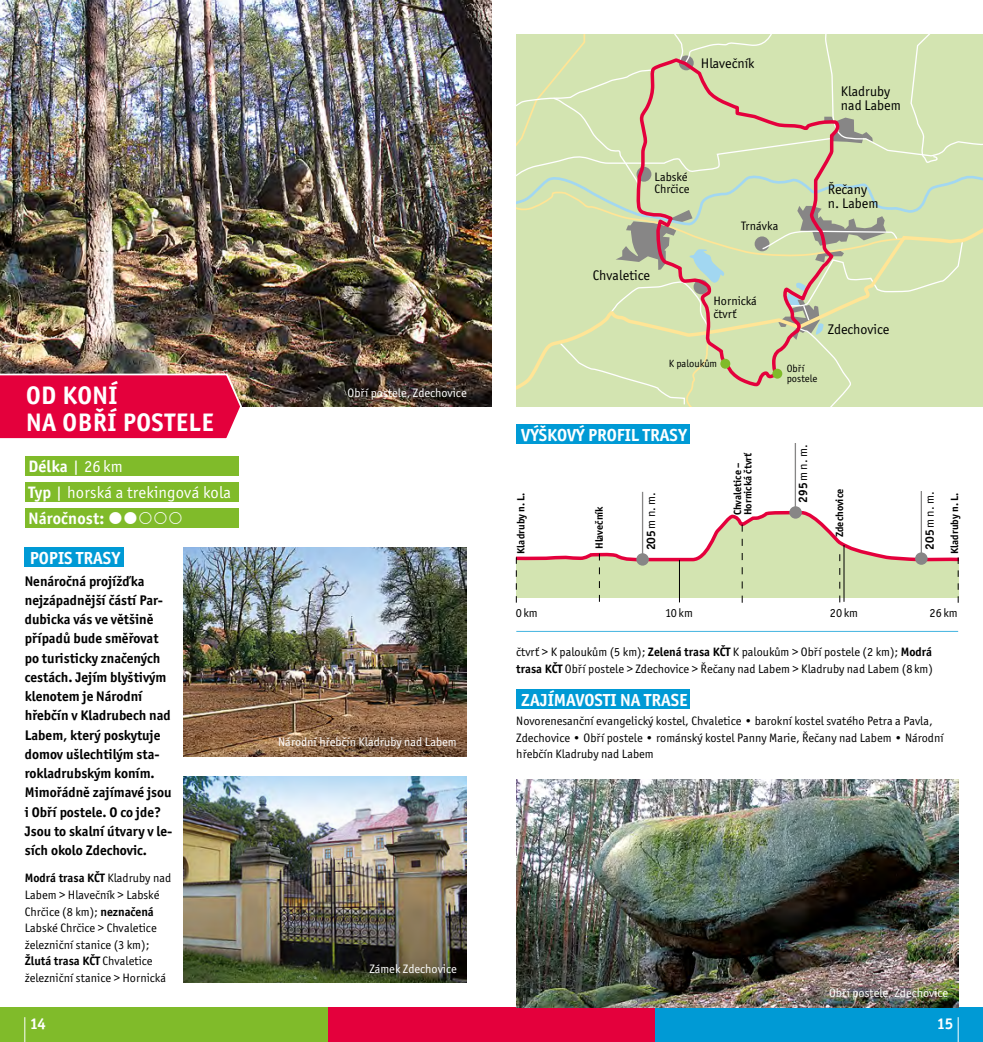
<style>
.page{position:relative;width:983px;height:1042px;background:#fff}
.page>*{position:absolute;margin:0;border:0;box-sizing:border-box;transform-origin:0 0}
.t1{font:700 25.38px/26.2px "Officina San Itc TCE";letter-spacing:.02em;color:#fff}
.t2{font:700 17.5px "Officina San Itc TCE";color:#fff}
.t3{font:16.62px/25.9px "Officina San Itc TCE";letter-spacing:.01em;color:#fff}
.t4{font:700 15.75px "Officina Ser Itc TCE";color:#fff}
.t5{font:700 14px/19.2px "Officina San Itc TCE";color:#000}
.t6{font:14px/14px "Officina San Itc TCE";color:#000}
.t7{font:12.25px/16.6px "Officina San Itc TCE";color:#000}
.t8{font:12.25px "Officina San Itc TCE";color:#fff}
.t9{font:700 10.5px/10.5px "Officina San Itc TCE";color:#000}
.t10{font:10.5px/10.5px "Officina San Itc TCE";color:#000}
.s1{font-weight:700}
</style>
<div class="page">
<div style="left:0;top:1007px;width:327px;height:35px;background:#80bb2a"></div>
<div style="left:327px;top:1007px;width:328px;height:35px;background:#e4003c"></div>
<div style="left:655px;top:1007px;width:327px;height:35px;background:#009ad5"></div>
<svg style="left:24px;top:1017px;width:1px;height:25px"></svg>
<svg style="left:957px;top:1017px;width:1px;height:25px"></svg>
<div style="left:516px;top:689px;width:174px;height:20px;background:#009ad5"></div>
<div style="left:25px;top:456px;width:214px;height:20px;background:#80bb2a"></div>
<div style="left:25px;top:482px;width:214px;height:20px;background:#80bb2a"></div>
<div style="left:25px;top:508px;width:214px;height:20px;background:#80bb2a"></div>
<img style="left:0;top:0;width:491px;height:407px">
<div style="left:25px;top:547px;width:99px;height:20px;background:#009ad5"></div>
<svg style="left:0;top:373px;width:243px;height:66px;background:#e31349"></svg>
<img style="left:184px;top:547px;width:282px;height:209px">
<div style="left:516px;top:35px;width:466px;height:372px;background:#d3e4b1"></div>
<div style="left:516px;top:217px;width:466px;height:178px;background:#d3e4b1"></div>
<svg style="left:634px;top:55px;width:205px;height:333px;background:#d0d3aa"></svg>
<div style="left:720px;top:359px;width:10px;height:10px;background:#80bb2a;border-radius:50%"></div>
<div style="left:772px;top:369px;width:10px;height:10px;background:#80bb2a;border-radius:50%"></div>
<hr style="left:641px;top:492px;width:2px;height:62px;background:#878686">
<hr style="left:794px;top:443px;width:1px;height:69px;background:#878686">
<hr style="left:920px;top:491px;width:1px;height:63px;background:#878686">
<svg style="left:515px;top:507px;width:443px;height:96px"></svg>
<div style="left:516px;top:424px;width:174px;height:20px;background:#009ad5"></div>
<img style="left:184px;top:776px;width:282px;height:206px">
<img style="left:516px;top:779px;width:441px;height:228px">
<hr style="left:516px;top:631px;width:441px;height:1px;background:#009ad5">
<h1 class="t1" style="left:26px;top:382px;width:189px">OD KONÍ<br>NA OBŘÍ POSTELE</h1>
<p class="t8" style="left:347px;top:386px;width:121px">Obří postele, Zdechovice</p>
<h3 class="t3" style="left:28px;top:453px;width:204px"><span class="s1">Délka</span> | 26 km<br><span class="s1">Typ</span> | horská a trekingová kola<br><span class="s1">Náročnost:</span></h3>
<h2 class="t2" style="left:30px;top:547px;width:92px">POPIS TRASY</h2>
<p class="t5" style="left:25px;top:571px;width:149px">Nenáročná projížďka nejzápadnější částí Par&shy;dubicka vás ve většině případů bude směřovat po turisticky značených cestách. Jejím blyštivým klenotem je Národní hřebčín v Kladrubech nad<br>Labem, který poskytuje domov ušlechtilým sta&shy;rokladrubským koním.<br>Mimořádně zajímavé jsou i Obří postele. O co jde?<br>Jsou to skalní útvary v le&shy;sích okolo Zdechovic.</p>
<p class="t7" style="left:25px;top:870px;width:148px"><span class="s1">Modrá trasa KČT</span> Kladruby nad<br>Labem &gt; Hlavečník &gt; Labské<br>Chrčice (8 km); <span class="s1">neznačená<br></span>Labské Chrčice &gt; Chvaletice železniční stanice (3 km);<br><span class="s1">Žlutá trasa KČT</span> Chvaletice železniční stanice &gt; Hornická</p>
<p class="t8" style="left:278px;top:735px;width:180px">Národní hřebčín Kladruby nad Labem</p>
<p class="t8" style="left:369px;top:961px;width:89px">Zámek Zdechovice</p>
<p class="t6" style="left:700px;top:56px;width:55px">Hlavečník</p>
<p class="t6" style="left:840px;top:84px;width:61px">Kladruby nad Labem</p>
<p class="t7" style="left:654px;top:171px;width:36px;line-height:12.2px">Labské<br>Chrčice</p>
<p class="t7" style="left:741px;top:218px;width:39px">Trnávka</p>
<p class="t6" style="left:827px;top:183px;width:52px">Řečany n. Labem</p>
<p class="t6" style="left:592px;top:268px;width:59px">Chvaletice</p>
<p class="t7" style="left:713px;top:295px;width:45px;line-height:12.2px">Hornická čtvrť</p>
<p class="t10" style="left:668px;top:358px;width:50px">K paloukům</p>
<p class="t6" style="left:827px;top:322px;width:63px">Zdechovice</p>
<p class="t10" style="left:786px;top:363px;width:32px">Obří postele</p>
<h2 class="t2" style="left:521px;top:424px;width:167px">VÝŠKOVÝ PROFIL TRASY</h2>
<p class="t7" style="left:794px;top:502px;width:60px;rotate:-90deg"><span class="s1">295</span>m n. m.</p>
<p class="t9" style="left:732px;top:515px;width:65px;rotate:-90deg">Chvaletice –<br>Hornická čtvrť</p>
<p class="t9" style="left:834px;top:537px;width:50px;rotate:-90deg">Zdechovice</p>
<p class="t7" style="left:921px;top:549px;width:60px;rotate:-90deg"><span class="s1">205</span>m n. m.</p>
<p class="t7" style="left:642px;top:550px;width:60px;rotate:-90deg"><span class="s1">205</span>m n. m.</p>
<p class="t9" style="left:515px;top:553px;width:62px;rotate:-90deg">Kladruby n. L.</p>
<p class="t9" style="left:948px;top:554px;width:62px;rotate:-90deg">Kladruby n. L.</p>
<p class="t9" style="left:593px;top:549px;width:44px;rotate:-90deg">Hlavečník</p>
<p class="t7" style="left:515px;top:604px;width:23px">0km</p>
<p class="t7" style="left:665px;top:604px;width:29px">10 km</p>
<p class="t7" style="left:829px;top:604px;width:30px">20km</p>
<p class="t7" style="left:929px;top:604px;width:30px">26km</p>
<p class="t7" style="left:516px;top:643px;width:418px">čtvrť &gt; K paloukům (5 km); <span class="s1">Zelená trasa KČT</span> K paloukům &gt; Obří postele (2 km); <span class="s1">Modrá trasa KČT</span> Obří postele &gt; Zdechovice &gt; Řečany nad Labem &gt; Kladruby nad Labem (8km)</p>
<h2 class="t2" style="left:521px;top:689px;width:168px">ZAJÍMAVOSTI NA TRASE</h2>
<p class="t7" style="left:516px;top:712px;width:428px">Novorenesanční evangelický kostel, Chvaletice • barokní kostel svatého Petra a Pavla,<br>Zdechovice • Obří postele • románský kostel Panny Marie, Řečany nad Labem • Národní hřebčín Kladruby nad Labem</p>
<p class="t8" style="left:828px;top:985px;width:121px">Obří postele, Zdechovice</p>
<p class="t4" style="left:30px;top:1014px;width:18px">14</p>
<p class="t4" style="left:936px;top:1014px;width:18px">15</p>
</div>
